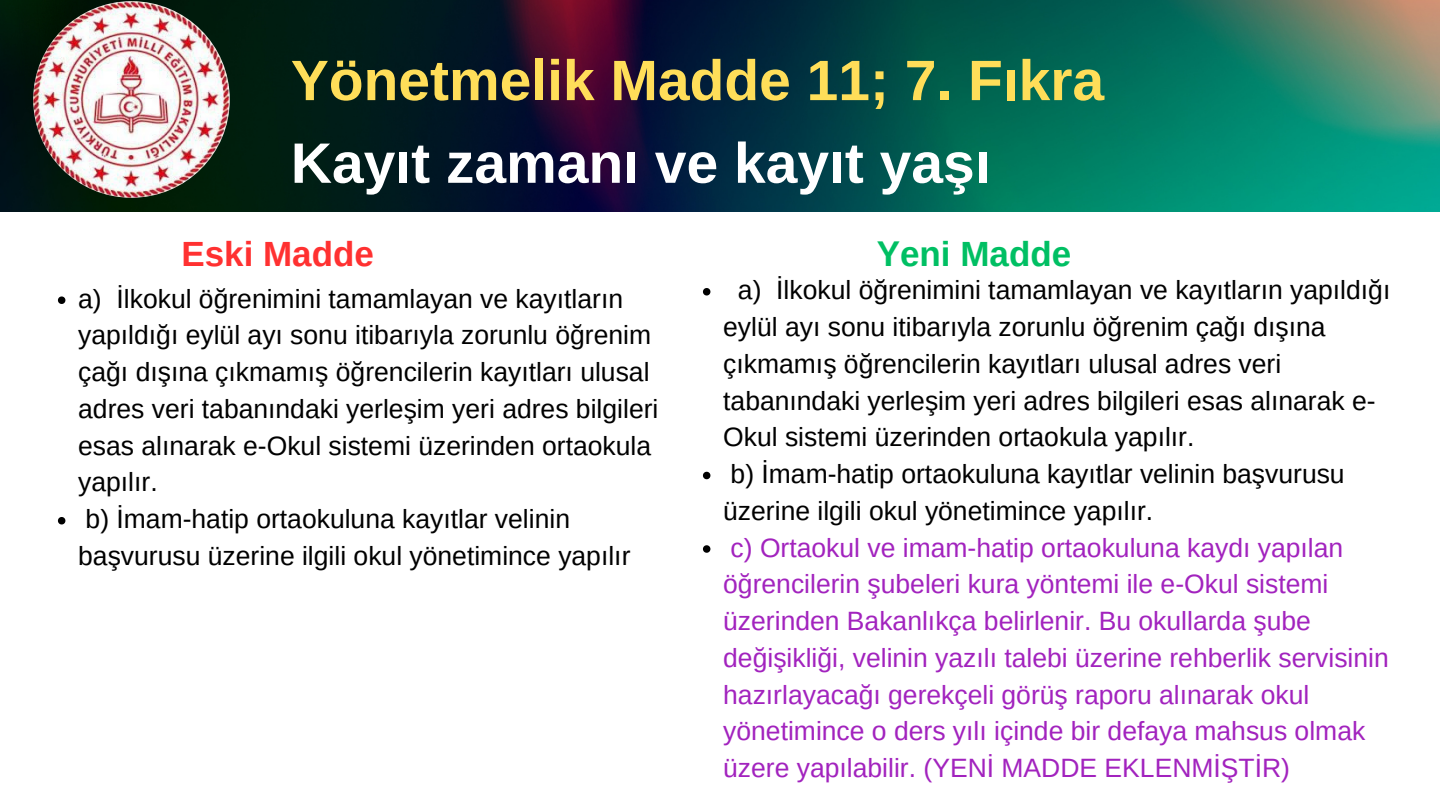
<style>
.page{position:relative;width:1440px;height:810px;background:#fff}
.page>*{position:absolute;margin:0;border:0;box-sizing:border-box;transform-origin:0 0}
.t1{font:700 57px "Arimo";color:#ffde59}
.t2{font:700 57px "Arimo";color:#fff}
.t3{font:700 35px "Arimo";color:#ff3131}
.t4{font:700 35px "Arimo";color:#00bf63}
.t5{font:26.5px/36.8px "Arimo";color:#000}
.t6{font:26.5px/36.8px "Arimo";color:#a223be}
</style>
<div class="page">
<img style="left:0;top:0;width:1440px;height:212px">
<svg style="left:58px;top:296px;width:7px;height:8px"></svg>
<svg style="left:58px;top:517px;width:7px;height:7px"></svg>
<img style="left:33px;top:1px;width:197px;height:197px;border-radius:50%">
<svg style="left:703px;top:288px;width:7px;height:8px"></svg>
<svg style="left:703px;top:472px;width:7px;height:7px"></svg>
<svg style="left:703px;top:545px;width:7px;height:8px"></svg>
<p class="t1" style="left:291px;top:49px;width:815px">Yönetmelik Madde 11; 7. Fıkra</p>
<p class="t2" style="left:291px;top:131px;width:701px">Kayıt zamanı ve kayıt yaşı</p>
<p class="t3" style="left:181px;top:234px;width:194px">Eski Madde</p>
<p class="t4" style="left:877px;top:234px;width:196px">Yeni Madde</p>
<p class="t5" style="left:78px;top:280px;width:582px">a) İlkokul öğrenimini tamamlayan ve kayıtların yapıldığı eylül ayı sonu itibarıyla zorunlu öğrenim çağı dışına çıkmamış öğrencilerin kayıtları ulusal adres veri tabanındaki yerleşim yeri adres bilgileri esas alınarak e-Okul sistemi üzerinden ortaokula yapılır.</p>
<p class="t5" style="left:78px;top:501px;width:554px">b) İmam-hatip ortaokuluna kayıtlar velinin başvurusu üzerine ilgili okul yönetimince yapılır</p>
<p class="t5" style="left:723px;top:272px;width:669px;text-indent:15px">a) İlkokul öğrenimini tamamlayan ve kayıtların yapıldığı eylül ayı sonu itibarıyla zorunlu öğrenim çağı dışına çıkmamış öğrencilerin kayıtları ulusal adres veri tabanındaki yerleşim yeri adres bilgileri esas alınarak e-Okul sistemi üzerinden ortaokula yapılır.</p>
<p class="t5" style="left:723px;top:455px;width:623px">b) İmam-hatip ortaokuluna kayıtlar velinin başvurusu üzerine ilgili okul yönetimince yapılır.</p>
<p class="t6" style="left:723px;top:529px;width:667px">c) Ortaokul ve imam-hatip ortaokuluna kaydı yapılan öğrencilerin şubeleri kura yöntemi ile e-Okul sistemi üzerinden Bakanlıkça belirlenir. Bu okullarda şube değişikliği, velinin yazılı talebi üzerine rehberlik servisinin hazırlayacağı gerekçeli görüş raporu alınarak okul yönetimince o ders yılı içinde bir defaya mahsus olmak üzere yapılabilir. (YENİ MADDE EKLENMİŞTİR)</p>
</div>
